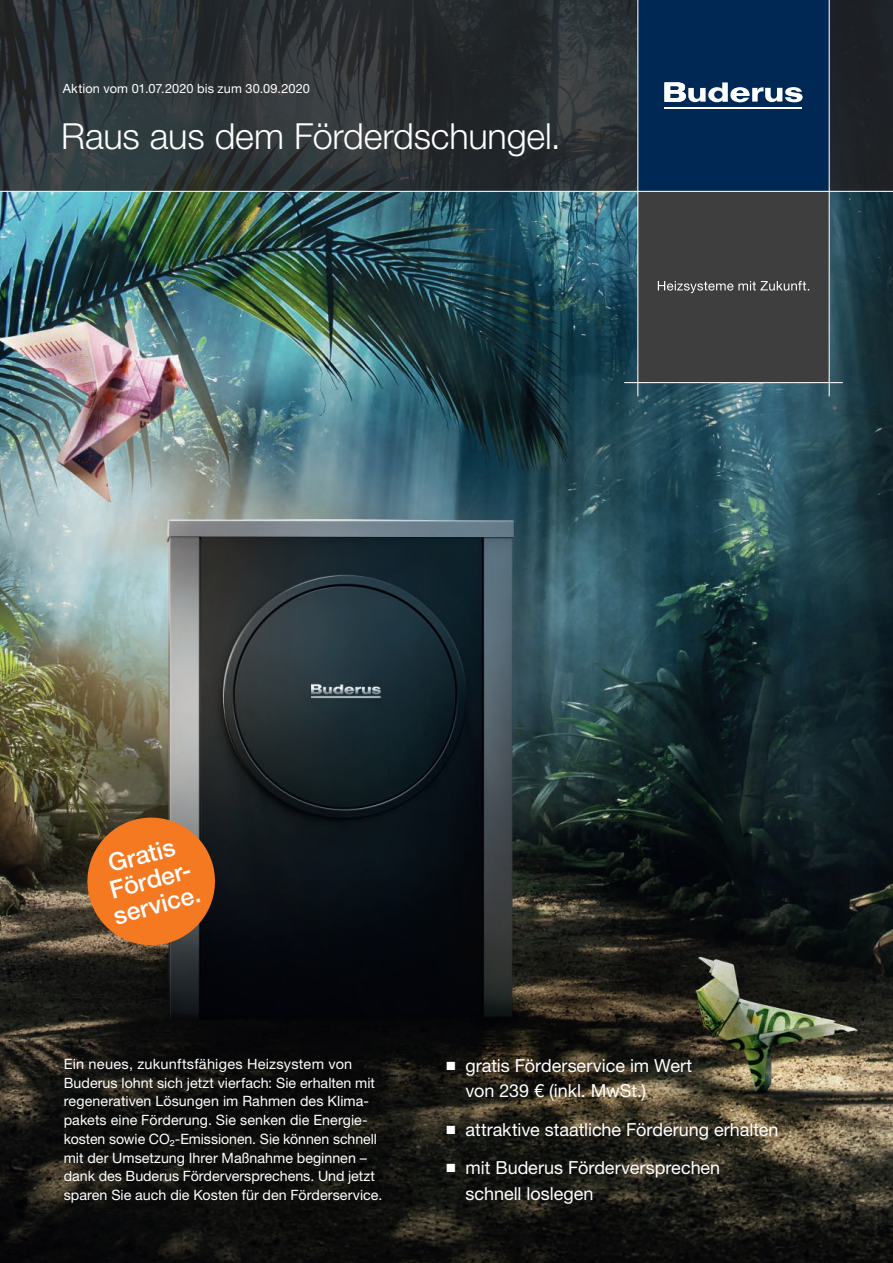
<style>
.page{position:relative;width:893px;height:1263px;background:#fff}
.page>*{position:absolute;margin:0;border:0;box-sizing:border-box;transform-origin:0 0}
.t1{font:300 36px "Helvetica Neue LT Pro";letter-spacing:-.005em;color:#fff}
.t2{font:500 24.75px/26px "Helvetica Neue LT Pro";color:#fff;text-align:center}
.t3{font:18px/25.8px "Helvetica Neue LT Pro";letter-spacing:-.005em;color:#fff}
.t4{font:14.25px/18.8px "Helvetica Neue LT Pro";letter-spacing:.005em;color:#fff}
.t5{font:12.75px "Helvetica Neue LT Pro";letter-spacing:.01em;color:#fff}
</style>
<div class="page">
<img style="left:0;top:192px;width:893px;height:1071px">
<svg style="left:0;top:0;width:893px;height:191px;background:#2b3034"></svg>
<svg style="left:80px;top:811px;width:142px;height:141px;background:#b16227"></svg>
<div style="left:638px;top:0;width:191px;height:191px;background:#002855"></div>
<hr style="left:664px;top:107px;width:138px;height:2px;background:#fff">
<svg style="left:664px;top:82px;width:139px;height:20px"></svg>
<div style="left:638px;top:191px;width:191px;height:192px;background:#3e3e3f"></div>
<svg style="left:658px;top:281px;width:151px;height:12px"></svg>
<hr style="left:637px;top:0;width:1px;height:396px;background:#fff">
<hr style="left:829px;top:0;width:1px;height:396px;background:#fff">
<hr style="left:0;top:191px;width:893px;height:1px;background:#fff">
<hr style="left:624px;top:382px;width:219px;height:1px;background:#fff">
<p class="t5" style="left:63px;top:81px;width:249px">Aktion vom 01.07.2020 bis zum 30.09.2020</p>
<h1 class="t1" style="left:61px;top:114px;width:501px">Raus aus dem Förderdschungel.</h1>
<h2 class="t2" style="left:97px;top:853px;width:91px;rotate:-15deg">Gratis<br>Förder&shy;service.</h2>
<p class="t4" style="left:64px;top:1054px;width:320px">Ein neues, zukunftsfähiges Heizsystem von Buderus lohnt sich jetzt vierfach: Sie erhalten mit regenerativen Lösungen im Rahmen des Klima&shy;pakets eine Förderung. Sie senken die Energie&shy;kosten sowie CO²-Emissionen. Sie können schnell mit der Umsetzung Ihrer Maßnahme beginnen – dank des Buderus Förderversprechens. Und jetzt sparen Sie auch die Kosten für den Förderservice.</p>
<p class="t3" style="left:466px;top:1052px;width:228px;text-indent:-19px">■ gratis Förderservice im Wert von 239 € (inkl. MwSt.)</p>
<p class="t3" style="left:446px;top:1116px;width:333px">■ attraktive staatliche Förderung erhalten</p>
<p class="t3" style="left:466px;top:1154px;width:256px;text-indent:-19px">■ mit Buderus Förderversprechen schnell loslegen</p>
</div>
